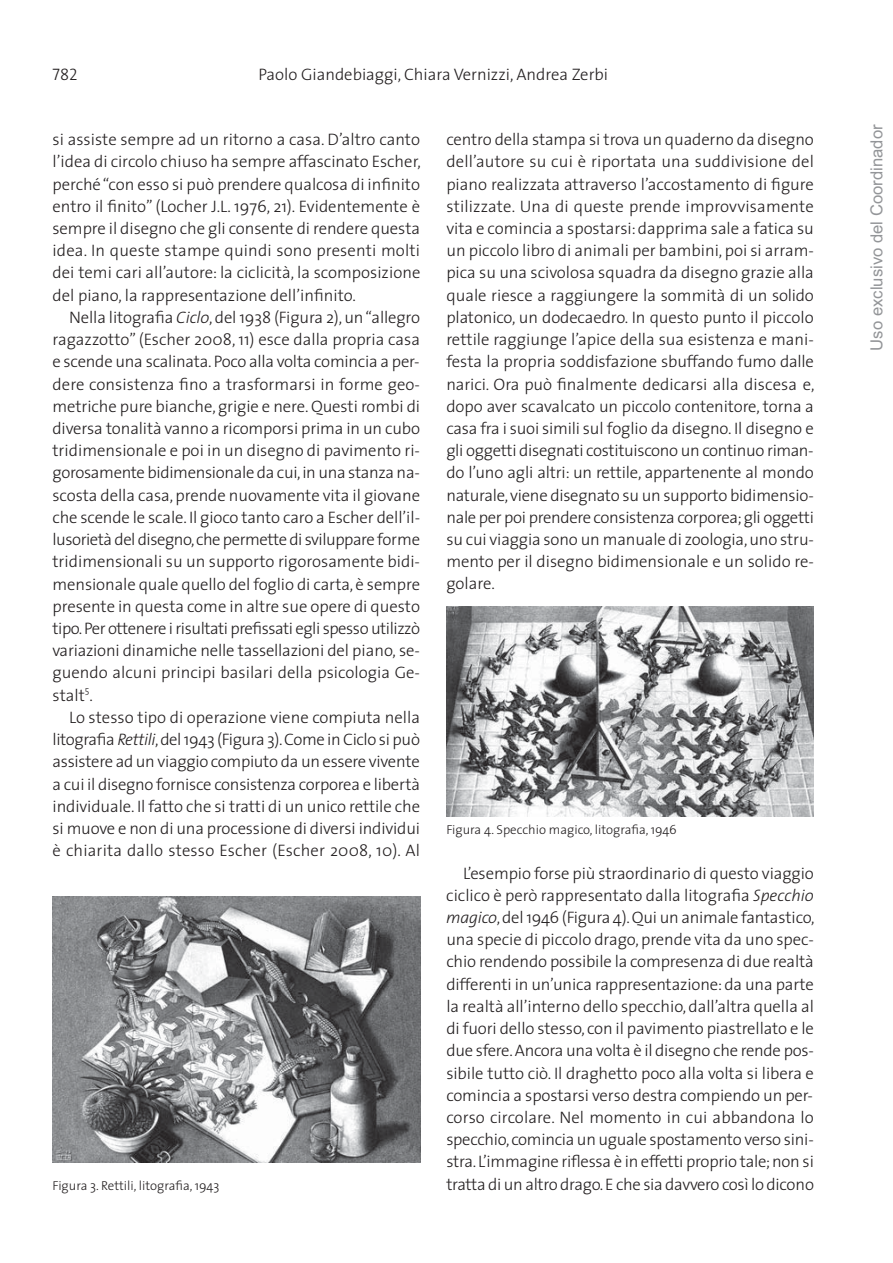
<style>
.page{position:relative;width:893px;height:1263px;background:#fff}
.page>*{position:absolute;margin:0;border:0;box-sizing:border-box;transform-origin:0 0}
.t1{font:300 16.65px/22.2px "The Sans";color:#231f20;text-align:justify}
.t2{font:16.65px "Arial";color:#939598}
.t3{font:16.65px "The Sans Light Caps";color:#231f20}
.t4{font:300 12.9px "The Sans";color:#231f20}
.s1{font-style:italic}
</style>
<div class="page">
<img style="left:53px;top:897px;width:367px;height:266px">
<img style="left:446px;top:607px;width:368px;height:209px">
<p class="t3" style="left:53px;top:61px;width:27px">782</p>
<p class="t1" style="left:258px;top:65px;width:351px">Paolo Giandebiaggi, Chiara Vernizzi, Andrea Zerbi</p>
<p class="t1" style="left:53px;top:130px;width:370px">si assiste sempre ad un ritorno a casa. D’altro canto l’idea di circolo chiuso ha sempre affascinato Escher, perché “con esso si può prendere qualcosa di infinito entro il finito” (Locher J.L. 1976, 21). Evidentemente è sempre il disegno che gli consente di rendere questa idea. In queste stampe quindi sono presenti molti dei temi cari all’autore: la ciclicità, la scomposizione del piano, la rappresentazione dell’infinito.</p>
<p class="t1" style="left:53px;top:308px;width:369px;text-indent:17px">Nella litografia <span class="s1">Ciclo</span>, del 1938 (Figura 2), un “allegro ragazzotto” (Escher 2008, 11) esce dalla propria casa e scende una scalinata. Poco alla volta comincia a per&shy;dere consistenza fino a trasformarsi in forme geo&shy;metriche pure bianche, grigie e nere. Questi rombi di diversa tonalità vanno a ricomporsi prima in un cubo tridimensionale e poi in un disegno di pavimento ri&shy;gorosamente bidimensionale da cui, in una stanza na&shy;scosta della casa, prende nuovamente vita il giovane che scende le scale. Il gioco tanto caro a Escher dell’il&shy;lusorietà del disegno, che permette di sviluppare forme tridimensionali su un supporto rigorosamente bidi&shy;mensionale quale quello del foglio di carta, è sempre presente in questa come in altre sue opere di questo tipo. Per ottenere i risultati prefissati egli spesso utilizzò variazioni dinamiche nelle tassellazioni del piano, se&shy;guendo alcuni principi basilari della psicologia Ge&shy;stalt<sup>5</sup>.</p>
<p class="t1" style="left:53px;top:708px;width:369px;text-indent:17px">Lo stesso tipo di operazione viene compiuta nella litografia <span class="s1">Rettili</span>, del 1943 (Figura 3). Come in Ciclo si può assistere ad un viaggio compiuto da un essere vivente a cui il disegno fornisce consistenza corporea e libertà individuale. Il fatto che si tratti di un unico rettile che si muove e non di una processione di diversi individui è chiarita dallo stesso Escher (Escher 2008, 10). Al</p>
<p class="t4" style="left:53px;top:1181px;width:169px">Figura 3. Rettili, litografia, 1943</p>
<p class="t1" style="left:446px;top:130px;width:370px">centro della stampa si trova un quaderno da disegno dell’autore su cui è riportata una suddivisione del piano realizzata attraverso l’accostamento di figure stilizzate. Una di queste prende improvvisamente vita e comincia a spostarsi: dapprima sale a fatica su un piccolo libro di animali per bambini, poi si arram&shy;pica su una scivolosa squadra da disegno grazie alla quale riesce a raggiungere la sommità di un solido platonico, un dodecaedro. In questo punto il piccolo rettile raggiunge l’apice della sua esistenza e mani&shy;festa la propria soddisfazione sbuffando fumo dalle narici. Ora può finalmente dedicarsi alla discesa e, dopo aver scavalcato un piccolo contenitore, torna a casa fra i suoi simili sul foglio da disegno. Il disegno e gli oggetti disegnati costituiscono un continuo riman - do l’uno agli altri: un rettile, appartenente al mon do naturale, viene disegnato su un supporto bidimensio&shy;nale per poi prendere consistenza corporea; gli oggetti su cui viaggia sono un manuale di zoologia, uno stru&shy;mento per il disegno bidimensionale e un solido re&shy;golare.</p>
<p class="t4" style="left:446px;top:825px;width:232px">Figura 4. Specchio magico, litografia, 1946</p>
<p class="t1" style="left:446px;top:864px;width:370px;text-indent:17px">L’esempio forse più straordinario di questo viaggio ciclico è però rappresentato dalla litografia <span class="s1">Specchio magico</span>, del 1946 (Figura 4). Qui un animale fantastico, una specie di piccolo drago, prende vita da uno spec&shy;chio rendendo possibile la compresenza di due realtà differenti in un’unica rappresentazione: da una parte la realtà all’interno dello specchio, dall’altra quella al di fuori dello stesso, con il pavimento piastrellato e le due sfere. Ancora una volta è il disegno che rende pos&shy;sibile tutto ciò. Il draghetto poco alla volta si libera e comincia a spostarsi verso destra compiendo un per&shy;corso circolare. Nel momento in cui abbandona lo specchio, comincia un uguale spostamento verso sini&shy;stra. L’immagine riflessa è in effetti proprio tale; non si tratta di un altro drago. E che sia davvero così lo dicono</p>
<p class="t2" style="left:867px;top:351px;width:228px;rotate:-90deg">Uso exclusivo del Coordinador</p>
</div>
